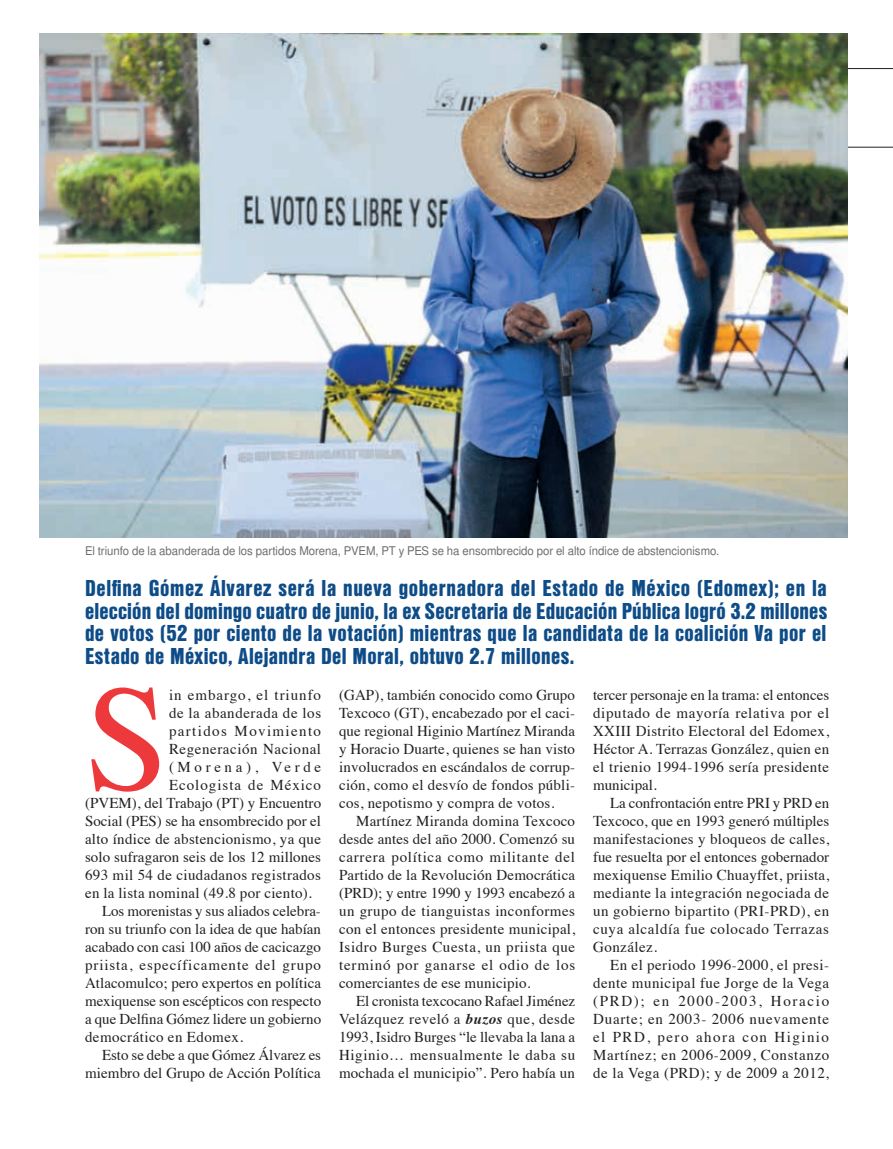
<style>
.page{position:relative;width:893px;height:1149px;background:#fff}
.page>*{position:absolute;margin:0;border:0;box-sizing:border-box;transform-origin:0 0}
.t1{font:151.05px "Times";color:#ee393c}
.t2{font:24px/22.5px "Nimbus Sans DOT Blac Cond";letter-spacing:.015em;color:#0e4c88;text-align:justify}
.t3{font:15px/18px "Times";letter-spacing:.02em;color:#231f20;text-align:justify}
.t4{font:15px "Times";color:#231f20}
.t5{font:15px "Times";letter-spacing:.065em;color:#231f20}
.t6{font:15px "Times";letter-spacing:-.005em;color:#231f20}
.t7{font:15px "Times";letter-spacing:.06em;color:#231f20}
.t8{font:15px "Times";letter-spacing:.04em;color:#231f20}
.t9{font:15px "Times";letter-spacing:.09em;color:#231f20}
.t10{font:15px "Times";letter-spacing:.24em;color:#231f20}
.t11{font:12px "Nimbus San L";color:#6c6d70;scale:.95 1}
.s1{font-weight:700;font-style:italic}
</style>
<div class="page">
<hr style="left:85px;top:68px;width:808px;height:1px;background:#231f20">
<hr style="left:85px;top:147px;width:808px;height:1px;background:#231f20">
<img style="left:39px;top:33px;width:808px;height:504px">
<p class="t11" style="left:85px;top:542px;width:669px">El triunfo de la abanderada de los partidos Morena, PVEM, PT y PES se ha ensombrecido por el alto índice de abstencionismo.</p>
<p class="t2" style="left:85px;top:576px;width:744px">Delfina Gómez Álvarez será la nueva gobernadora del Estado de México (Edomex); en la elección del domingo cuatro de junio, la ex Secretaria de Educación Pública logró 3.2 millones de votos (52 por ciento de la votación) mientras que la candidata de la coalición Va por el Estado de México, Alejandra Del Moral, obtuvo 2.7 millones.</p>
<h1 class="t1" style="left:85px;top:597px;width:85px">S</h1>
<p class="t5" style="left:169px;top:680px;width:154px">in embargo, el triunfo</p>
<p class="t8" style="left:169px;top:698px;width:154px">de la abanderada de los</p>
<p class="t9" style="left:169px;top:716px;width:154px">partidos Movimiento</p>
<p class="t3" style="left:169px;top:738px;width:154px">Regeneración Nacional</p>
<p class="t10" style="left:169px;top:752px;width:154px">(Morena), Verde</p>
<p class="t5" style="left:169px;top:770px;width:154px">Ecologista de México</p>
<p class="t3" style="left:85px;top:792px;width:238px">(PVEM), del Trabajo (PT) y Encuentro</p>
<p class="t4" style="left:85px;top:806px;width:238px">Social (PES) se ha ensombrecido por el</p>
<p class="t3" style="left:85px;top:828px;width:238px">alto índice de abstencionismo, ya que</p>
<p class="t3" style="left:85px;top:846px;width:238px">solo sufragaron seis de los 12 millones</p>
<p class="t3" style="left:85px;top:864px;width:237px">693 mil 54 de ciudadanos registrados</p>
<p class="t3" style="left:85px;top:882px;width:228px">en la lista nominal (49.8 por ciento).</p>
<p class="t4" style="left:102px;top:896px;width:220px">Los morenistas y sus aliados celebra-</p>
<p class="t4" style="left:85px;top:914px;width:238px">ron su triunfo con la idea de que habían</p>
<p class="t4" style="left:85px;top:932px;width:238px">acabado con casi 100 años de cacicazgo</p>
<p class="t7" style="left:85px;top:950px;width:238px">priista, específicamente del grupo</p>
<p class="t3" style="left:85px;top:972px;width:238px">Atlacomulco; pero expertos en política</p>
<p class="t6" style="left:85px;top:986px;width:238px">mexiquense son escépticos con respecto</p>
<p class="t4" style="left:85px;top:1004px;width:238px">a que Delfina Gómez lidere un gobierno</p>
<p class="t3" style="left:85px;top:1026px;width:160px">democrático en Edomex.</p>
<p class="t4" style="left:102px;top:1040px;width:221px">Esto se debe a que Gómez Álvarez es</p>
<p class="t3" style="left:85px;top:1062px;width:237px">miembro del Grupo de Acción Política</p>
<p class="t3" style="left:339px;top:684px;width:238px">(GAP), también conocido como Grupo Texcoco (GT), encabezado por el caci&shy;que regional Higinio Martínez Miranda y Horacio Duarte, quienes se han visto involucrados en escándalos de corrup&shy;ción, como el desvío de fondos públi&shy;cos, nepotismo y compra de votos.</p>
<p class="t3" style="left:339px;top:810px;width:238px;text-indent:17px">Martínez Miranda domina Texcoco desde antes del año 2000. Comenzó su carrera política como militante del Partido de la Revolución Democrática (PRD); y entre 1990 y 1993 encabezó a un grupo de tianguistas inconformes con el entonces presidente municipal, Isidro Burges Cuesta, un priista que terminó por ganarse el odio de los comerciantes de ese municipio.</p>
<p class="t3" style="left:339px;top:990px;width:238px;text-indent:17px">El cronista texcocano Rafael Jiménez Velázquez reveló a <span class="s1">buzos</span> que, desde 1993, Isidro Burges “le llevaba la lana a Higinio… mensualmente le daba su mochada el municipio”. Pero había un</p>
<p class="t3" style="left:593px;top:684px;width:238px">tercer personaje en la trama: el entonces diputado de mayoría relativa por el XXIII Distrito Electoral del Edomex, Héctor A. Terrazas González, quien en el trienio 1994-1996 sería presidente municipal.</p>
<p class="t3" style="left:593px;top:792px;width:238px;text-indent:17px">La confrontación entre PRI y PRD en Texcoco, que en 1993 generó múltiples manifestaciones y bloqueos de calles, fue resuelta por el entonces gobernador mexiquense Emilio Chuayffet, priista, mediante la integración negociada de un gobierno bipartito (PRI-PRD), en cuya alcaldía fue colocado Terrazas González.</p>
<p class="t3" style="left:593px;top:954px;width:238px;text-indent:17px">En el periodo 1996-2000, el presi&shy;dente municipal fue Jorge de la Vega (PRD); en 2000-2003, Horacio Duarte; en 2003- 2006 nuevamente el PRD, pero ahora con Higinio Martínez; en 2006-2009, Constanzo de la Vega (PRD); y de 2009 a 2012,</p>
</div>
